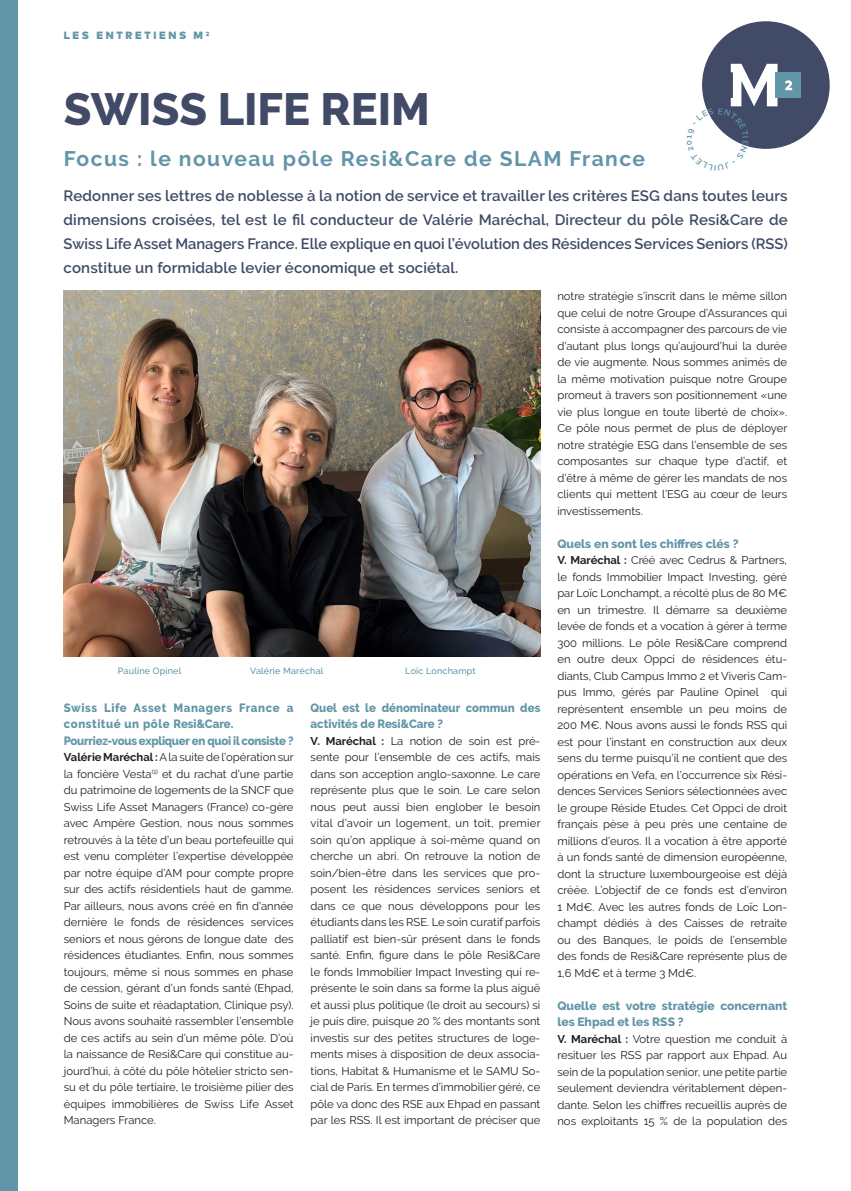
<style>
.page{position:relative;width:851px;height:1191px;background:#fff}
.page>*{position:absolute;margin:0;border:0;box-sizing:border-box;transform-origin:0 0}
.t1{font:800 45px "Raleway";color:#414a67}
.t2{font:700 21px "Raleway";letter-spacing:.07em;color:#6295a8}
.t3{font:600 15px/24px "Raleway";letter-spacing:.01em;color:#414a67;text-align:justify}
.Réponse_bleue{font:800 12px/16.5px "Raleway";color:#6295a8}
.QUESTION{font:800 12px/16.5px "Raleway";letter-spacing:.05em;color:#6295a8;scale:.95 1}
.QUESTION-2{font:800 12px/16.5px "Raleway";color:#6295a8;scale:.95 1}
.QUESTION-3{font:800 12px "Raleway";letter-spacing:-.02em;color:#6295a8;scale:.95 1}
.Réponses{font:11.25px/16.5px "Raleway";color:#231f20;text-align:justify}
.t4{font:900 10.5px "Mark Pro";letter-spacing:.25em;color:#6295a8}
.t5{font:500 9px "Raleway";letter-spacing:.02em;color:#6295a8}
.s1{font-weight:700}
</style>
<div class="page">
<div style="left:0;top:0;width:17px;height:1191px;background:#6295a8"></div>
<div style="left:702px;top:21px;width:127px;height:128px;background:#414a67;border-radius:50%"></div>
<div style="left:775px;top:72px;width:25px;height:26px;background:#6295a8"></div>
<svg style="left:785px;top:80px;width:7px;height:10px"></svg>
<img style="left:64px;top:291px;width:476px;height:365px">
<svg style="left:702px;top:64px;width:75px;height:85px"></svg>
<p class="t4" style="left:64px;top:27px;width:147px">LES ENTRETIENS M <sup>2</sup></p>
<p class="t1" style="left:64px;top:83px;width:367px">SWISS LIFE REIM</p>
<p class="t2" style="left:64px;top:147px;width:582px">Focus : le nouveau pôle Resi&amp;Care de SLAM France</p>
<p class="t3" style="left:64px;top:184px;width:725px">Redonner ses lettres de noblesse à la notion de service et travailler les critères ESG dans toutes leurs dimensions croisées, tel est le fil conducteur de Valérie Maréchal, Directeur du pôle Resi&amp;Care de Swiss Life Asset Managers France. Elle explique en quoi l’évolution des Résidences Services Seniors (RSS) constitue un formidable levier économique et sociétal.</p>
<p class="t5" style="left:118px;top:666px;width:65px">Pauline Opinel</p>
<p class="t5" style="left:250px;top:666px;width:75px">Valérie Maréchal</p>
<p class="t5" style="left:405px;top:666px;width:72px">Loïc Lonchampt</p>
<p class="QUESTION" style="left:64px;top:699px;width:243px">Swiss Life Asset Managers France a constitué un pôle Resi&amp;Care.</p>
<p class="QUESTION-3" style="left:64px;top:733px;width:243px">Pourriez-vous expliquer en quoi il consiste ?</p>
<p class="Réponses" style="left:64px;top:749px;width:231px"><span class="s1">Valérie Maréchal :</span> A la suite de l’opération sur la foncière Vesta<sup>(1)</sup> et du rachat d’une partie du patrimoine de logements de la SNCF que Swiss Life Asset Managers (France) co-gère avec Ampère Gestion, nous nous sommes retrouvés à la tête d’un beau portefeuille qui est venu compléter l’expertise développée par notre équipe d’AM pour compte propre sur des actifs résidentiels haut de gamme.<br>Par ailleurs, nous avons créé en fin d’année dernière le fonds de résidences services seniors et nous gérons de longue date des résidences étudiantes. Enfin, nous sommes toujours, même si nous sommes en phase de cession, gérant d’un fonds santé (Ehpad, Soins de suite et réadaptation, Clinique psy).<br>Nous avons souhaité rassembler l’ensemble de ces actifs au sein d’un même pôle. D’où la naissance de Resi&amp;Care qui constitue au&shy;jourd’hui, à côté du pôle hôtelier stricto sen&shy;su et du pôle tertiaire, le troisième pilier des équipes immobilières de Swiss Life Asset Managers France.</p>
<p class="QUESTION-2" style="left:310px;top:699px;width:243px">Quel est le dénominateur commun des activités de Resi&amp;Care ?</p>
<p class="Réponses" style="left:310px;top:732px;width:231px"><span class="s1">V. Maréchal :</span> La notion de soin est pré&shy;sente pour l’ensemble de ces actifs, mais dans son acception anglo-saxonne. Le care représente plus que le soin. Le care selon nous peut aussi bien englober le besoin vital d’avoir un logement, un toit, premier soin qu’on applique à soi-même quand on cherche un abri. On retrouve la notion de soin/bien-être dans les services que pro&shy;posent les résidences services seniors et dans ce que nous développons pour les étudiants dans les RSE. Le soin curatif parfois palliatif est bien-sûr présent dans le fonds santé. Enfin, figure dans le pôle Resi&amp;Care le fonds Immobilier Impact Investing qui re&shy;présente le soin dans sa forme la plus aiguë et aussi plus politique (le droit au secours) si je puis dire, puisque 20 % des montants sont investis sur des petites structures de loge&shy;ments mises à disposition de deux associa&shy;tions, Habitat &amp; Humanisme et le SAMU So&shy;cial de Paris. En termes d’immobilier géré, ce pôle va donc des RSE aux Ehpad en passant par les RSS. Il est important de préciser que</p>
<p class="Réponses" style="left:557px;top:288px;width:231px">notre stratégie s’inscrit dans le même sillon que celui de notre Groupe d’Assurances qui consiste à accompagner des parcours de vie d’autant plus longs qu’aujourd’hui la durée de vie augmente. Nous sommes animés de la même motivation puisque notre Groupe promeut à travers son positionnement «une vie plus longue en toute liberté de choix».<br>Ce pôle nous permet de plus de déployer notre stratégie ESG dans l’ensemble de ses composantes sur chaque type d’actif, et d’être à même de gérer les mandats de nos clients qui mettent l’ESG au cœur de leurs investissements.</p>
<p class="Réponse_bleue" style="left:557px;top:535px;width:183px">Quels en sont les chiffres clés ?</p>
<p class="Réponses" style="left:557px;top:552px;width:231px"><span class="s1">V. Maréchal :</span> Créé avec Cedrus &amp; Partners, le fonds Immobilier Impact Investing, géré par Loïc Lonchampt, a récolté plus de 80 M€ en un trimestre. Il démarre sa deuxième levée de fonds et a vocation à gérer à terme 300 millions. Le pôle Resi&amp;Care comprend en outre deux Oppci de résidences étu&shy;diants, Club Campus Immo 2 et Viveris Cam&shy;pus Immo, gérés par Pauline Opinel qui représentent ensemble un peu moins de 200 M€. Nous avons aussi le fonds RSS qui est pour l’instant en construction aux deux sens du terme puisqu’il ne contient que des opérations en Vefa, en l’occurrence six Rési&shy;dences Services Seniors sélectionnées avec le groupe Réside Etudes. Cet Oppci de droit français pèse à peu près une centaine de millions d’euros. Il a vocation à être apporté à un fonds santé de dimension européenne, dont la structure luxembourgeoise est déjà créée. L’objectif de ce fonds est d’environ 1 Md€. Avec les autres fonds de Loïc Lon&shy;champt dédiés à des Caisses de retraite ou des Banques, le poids de l’ensemble des fonds de Resi&amp;Care représente plus de 1,6 Md€ et à terme 3 Md€.</p>
<p class="Réponse_bleue" style="left:557px;top:997px;width:231px">Quelle est votre stratégie concernant les Ehpad et les RSS ?</p>
<p class="Réponses" style="left:557px;top:1030px;width:231px"><span class="s1">V. Maréchal :</span> Votre question me conduit à resituer les RSS par rapport aux Ehpad. Au sein de la population senior, une petite partie seulement deviendra véritablement dépen&shy;dante. Selon les chiffres recueillis auprès de nos exploitants 15 % de la population des</p>
</div>
